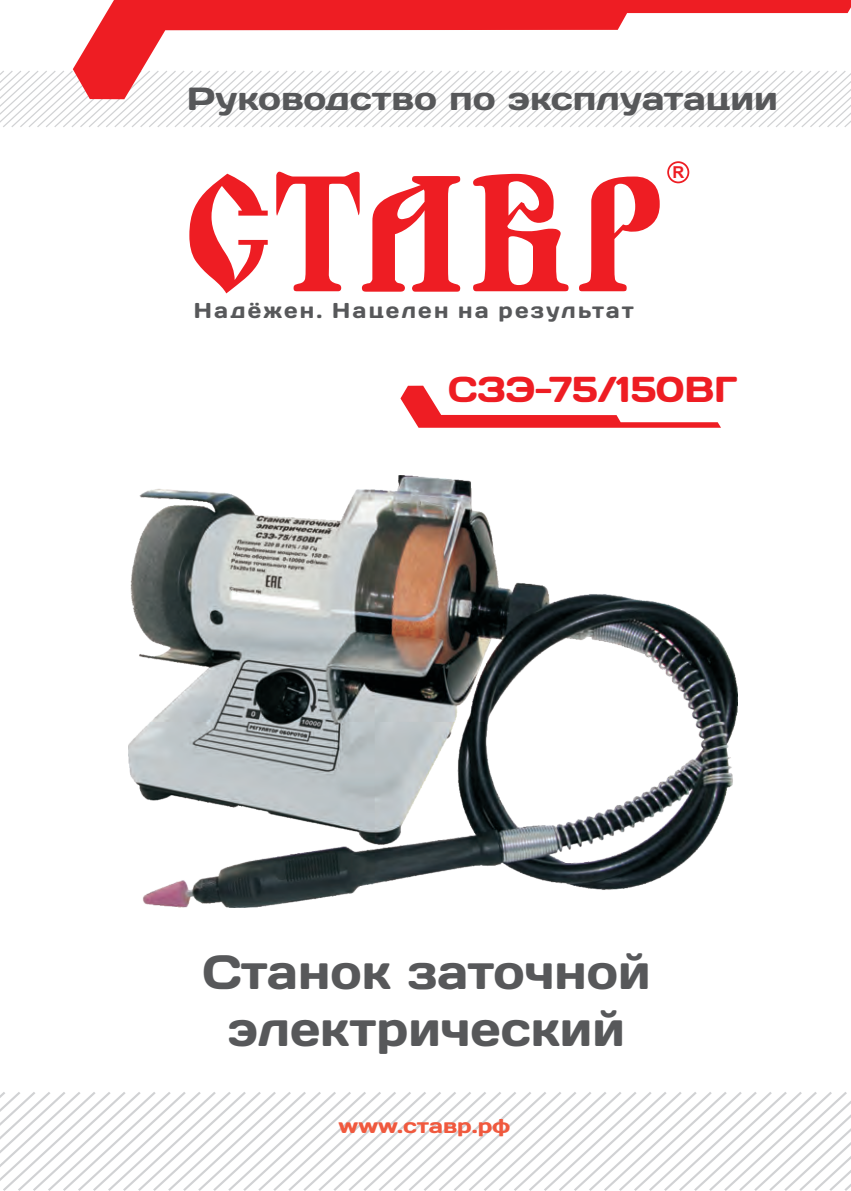
<style>
.page{position:relative;width:851px;height:1191px;background:#fff}
.page>*{position:absolute;margin:0;border:0;box-sizing:border-box;transform-origin:0 0}
.t1{font:48px "Days";color:#57585a}
.t2{font:36px "Days";color:#ee1d23}
.t3{font:32px "Days";color:#57585a;scale:1.1 1}
.t4{font:21.4px "Days";letter-spacing:.105em;color:#57585a}
.t5{font:20px "Days";color:#f0593e;scale:1.1 1}
.t6{font:700 16.4px "Arial";color:#ee1d23}
</style>
<div class="page">
<img style="left:129px;top:476px;width:608px;height:431px">
<svg style="left:400px;top:385px;width:321px;height:43px"></svg>
<svg style="left:0;top:1092px;width:850px;height:99px"></svg>
<svg style="left:0;top:71px;width:850px;height:56px"></svg>
<svg style="left:189px;top:172px;width:470px;height:121px"></svg>
<svg style="left:354px;top:171px;width:113px;height:122px"></svg>
<div style="left:667px;top:161px;width:22px;height:22px;border:2px solid #ee1d23;border-radius:50%"></div>
<svg style="left:73px;top:0;width:777px;height:99px"></svg>
<p class="t3" style="left:187px;top:79px;width:539px">Руководство по эксплуатации</p>
<p class="t6" style="left:672px;top:161px;width:13px">R</p>
<p class="t4" style="left:194px;top:297px;width:441px">Надёжен. Нацелен на результат</p>
<p class="t2" style="left:448px;top:366px;width:291px">СЗЭ-75/150ВГ</p>
<p class="t1" style="left:203px;top:941px;width:449px">Станок заточной</p>
<p class="t1" style="left:228px;top:999px;width:398px">электрический</p>
<p class="t5" style="left:338px;top:1113px;width:157px">www.ставр.рф</p>
</div>
